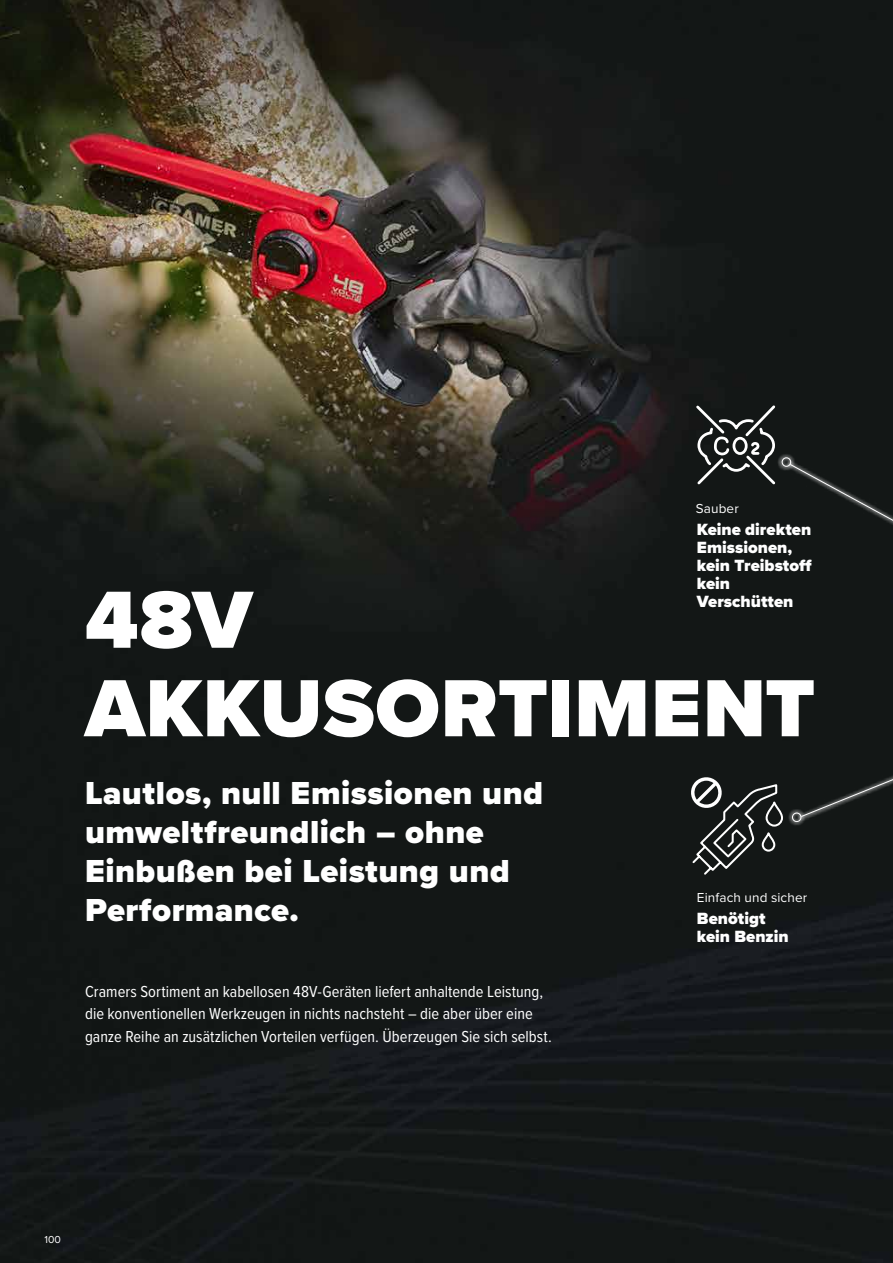
<style>
.page{position:relative;width:893px;height:1263px;background:#fff}
.page>*{position:absolute;margin:0;border:0;box-sizing:border-box;transform-origin:0 0}
.Produktbezeichnung_2{font:900 84px/88.5px "Proxima Nova";letter-spacing:.01em;color:#fff}
.H1_24pt{font:900 33px/39px "Proxima Nova";letter-spacing:.015em;color:#fff}
.Copy_12pt{font:900 16.8px/18px "Proxima Nova";color:#fff}
.Introtext{font:16.5px/22.5px "Proxima Nova Cond";color:#fff}
.Copy_12pt-2{font:13.5px "Proxima Nova";letter-spacing:.01em;color:#fff}
.t1{font:10.5px "Proxima Nova";color:#fff}
</style>
<div class="page">
<img style="left:0;top:0;width:893px;height:1263px">
<div style="left:824px;top:396px;width:69px;height:548px;background:#131716"></div>
<div style="left:777px;top:454px;width:18px;height:17px;background:#fff;opacity:.75"></div>
<div style="left:782px;top:457px;width:9px;height:10px;border:1px solid #fff;border-radius:50%"></div>
<div style="left:788px;top:809px;width:17px;height:17px;background:#fff;opacity:.75"></div>
<div style="left:792px;top:813px;width:9px;height:9px;border:1px solid #fff;border-radius:50%"></div>
<div style="left:797px;top:755px;width:96px;height:66px;background:#fff;opacity:.75"></div>
<svg style="left:801px;top:758px;width:92px;height:59px;background:#1d201f"></svg>
<div style="left:786px;top:460px;width:107px;height:125px;background:#131716"></div>
<svg style="left:789px;top:463px;width:104px;height:62px"></svg>
<svg style="left:696px;top:405px;width:80px;height:80px;background:#3e4140"></svg>
<svg style="left:689px;top:776px;width:94px;height:99px;background:#373a39"></svg>
<p class="Copy_12pt-2" style="left:696px;top:498px;width:45px">Sauber</p>
<p class="Copy_12pt" style="left:697px;top:520px;width:116px">Keine direkten<br>Emissionen, kein Treibstoff kein<br>Verschütten</p>
<p class="Produktbezeichnung_2" style="left:85px;top:575px;width:732px">48V<br>AKKUSORTIMENT</p>
<p class="H1_24pt" style="left:85px;top:773px;width:459px">Lautlos, null Emissionen und umweltfreundlich – ohne<br>Einbußen bei Leistung und<br>Performance.</p>
<p class="Introtext" style="left:85px;top:979px;width:468px">Cramers Sortiment an kabellosen 48V-Geräten liefert anhaltende Leistung, die konventionellen Werkzeugen in nichts nachsteht – die aber über eine ganze Reihe an zusätzlichen Vorteilen verfügen. Überzeugen Sie sich selbst.</p>
<p class="Copy_12pt-2" style="left:697px;top:887px;width:112px">Einfach und sicher</p>
<p class="Copy_12pt" style="left:697px;top:909px;width:93px">Benötigt kein Benzin</p>
<p class="t1" style="left:45px;top:1231px;width:18px">100</p>
</div>
